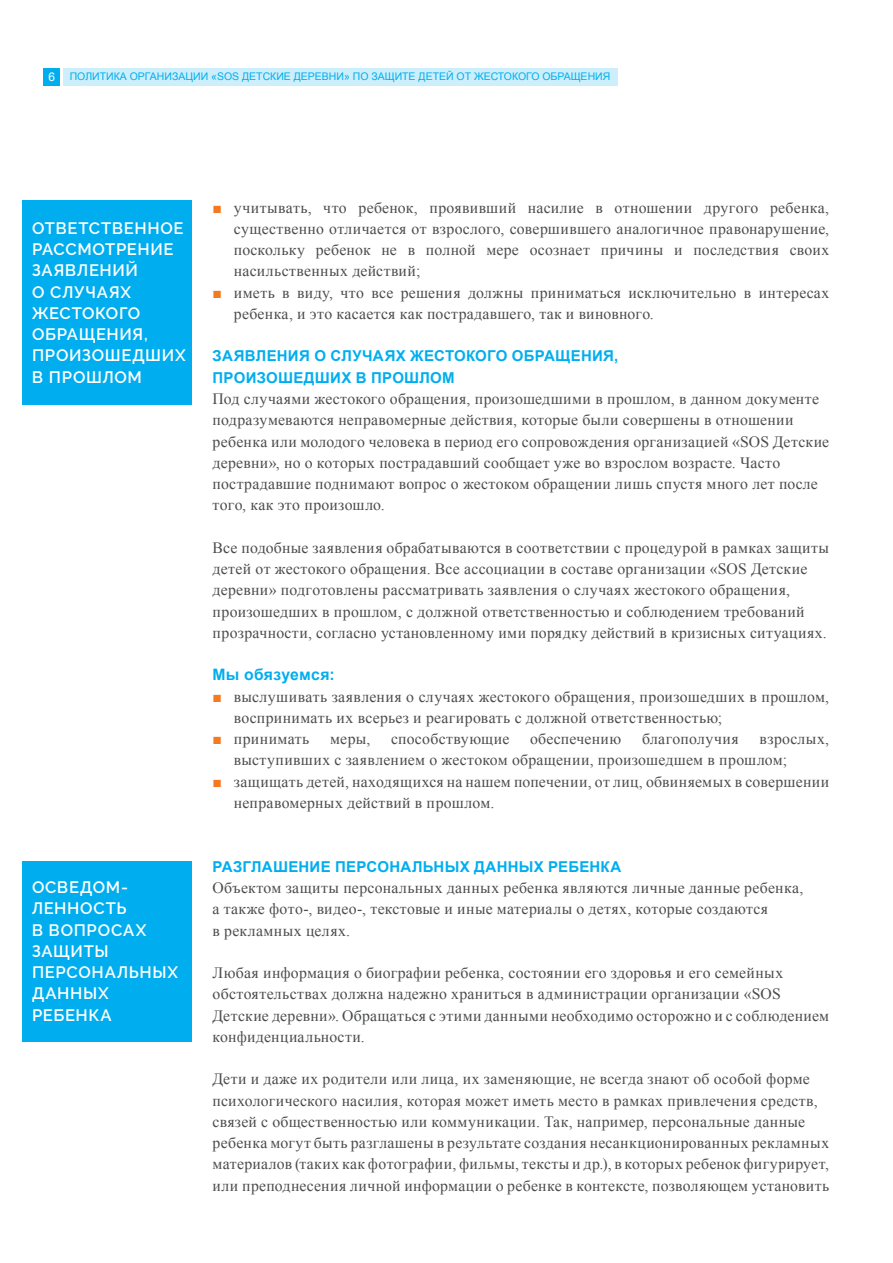
<style>
.page{position:relative;width:893px;height:1263px;background:#fff}
.page>*{position:absolute;margin:0;border:0;box-sizing:border-box;transform-origin:0 0}
.t1{font:600 16.5px/21.3px "Raleway";letter-spacing:.04em;color:#fff}
.t2{font:15.75px/21.3px "Times New Roman";letter-spacing:.02em;color:#4b4c4d}
.t3{font:700 15.75px "Arial";letter-spacing:.015em;color:#00aeef}
.t4{font:700 15px "Arial";letter-spacing:.015em;color:#00aeef}
.Absatzformat_1{font:12px "Arial";color:#fff}
.Absatzformat_1-2{font:10.5px "Arial";color:#00aeef}
.s1{color:#f47921}
</style>
<div class="page">
<div style="left:44px;top:68px;width:16px;height:17px;background:#00aeef"></div>
<div style="left:63px;top:68px;width:555px;height:17px;background:#cdeffb"></div>
<div style="left:23px;top:201px;width:169px;height:204px;background:#00aeef"></div>
<div style="left:23px;top:861px;width:169px;height:181px;background:#00aeef"></div>
<p class="Absatzformat_1" style="left:49px;top:69px;width:8px">6</p>
<p class="Absatzformat_1-2" style="left:70px;top:70px;width:542px">ПОЛИТИКА ОРГАНИЗАЦИИ «SOS ДЕТСКИЕ ДЕРЕВНИ» ПО ЗАЩИТЕ ДЕТЕЙ ОТ ЖЕСТОКОГО ОБРАЩЕНИЯ</p>
<p class="t1" style="left:32px;top:217px;width:153px">ОТВЕТСТВЕННОЕ</p>
<p class="t1" style="left:32px;top:239px;width:143px">РАССМОТРЕНИЕ</p>
<p class="t1" style="left:32px;top:260px;width:108px">ЗАЯВЛЕНИЙ</p>
<p class="t1" style="left:32px;top:281px;width:110px">О СЛУЧАЯХ<br>ЖЕСТОКОГО</p>
<p class="t1" style="left:32px;top:324px;width:117px">ОБРАЩЕНИЯ,</p>
<p class="t1" style="left:32px;top:345px;width:155px">ПРОИЗОШЕДШИХ</p>
<p class="t1" style="left:32px;top:366px;width:112px">В ПРОШЛОМ</p>
<p class="t1" style="left:32px;top:876px;width:97px">ОСВЕДОМ-</p>
<p class="t1" style="left:32px;top:898px;width:96px">ЛЕННОСТЬ</p>
<p class="t1" style="left:32px;top:919px;width:116px">В ВОПРОСАХ<br>ЗАЩИТЫ</p>
<p class="t1" style="left:32px;top:962px;width:148px">ПЕРСОНАЛЬНЫХ</p>
<p class="t1" style="left:32px;top:983px;width:78px">ДАННЫХ</p>
<p class="t1" style="left:32px;top:1004px;width:81px">РЕБЕНКА</p>
<p class="t2" style="left:234px;top:196px;width:597px;text-align:justify;text-indent:-21px"><span class="s1">■</span> учитывать, что ребенок, проявивший насилие в отношении другого ребенка, существенно отличается от взрослого, совершившего аналогичное правонарушение, поскольку ребенок не в полной мере осознает причины и последствия своих насильственных действий;</p>
<p class="t2" style="left:234px;top:281px;width:597px;text-indent:-21px"><span class="s1">■</span> иметь в виду, что все решения должны приниматься исключительно в интересах ребенка, и это касается как пострадавшего, так и виновного.</p>
<p class="t4" style="left:213px;top:346px;width:407px">ЗАЯВЛЕНИЯ О СЛУЧАЯХ ЖЕСТОКОГО ОБРАЩЕНИЯ,</p>
<p class="t4" style="left:213px;top:368px;width:244px">ПРОИЗОШЕДШИХ В ПРОШЛОМ</p>
<p class="t2" style="left:213px;top:388px;width:608px">Под случаями жестокого обращения, произошедшими в прошлом, в данном документе</p>
<p class="t2" style="left:213px;top:409px;width:582px">подразумеваются неправомерные действия, которые были совершены в отношении</p>
<p class="t2" style="left:213px;top:430px;width:618px">ребенка или молодого человека в период его сопровождения организацией «SOS Детские</p>
<p class="t2" style="left:213px;top:452px;width:569px">деревни», но о которых пострадавший сообщает уже во взрослом возрасте. Часто</p>
<p class="t2" style="left:213px;top:473px;width:607px">пострадавшие поднимают вопрос о жестоком обращении лишь спустя много лет после</p>
<p class="t2" style="left:213px;top:494px;width:174px">того, как это произошло.</p>
<p class="t2" style="left:213px;top:537px;width:618px">Все подобные заявления обрабатываются в соответствии с процедурой в рамках защиты</p>
<p class="t2" style="left:213px;top:558px;width:596px">детей от жестокого обращения. Все ассоциации в составе организации «SOS Детские</p>
<p class="t2" style="left:213px;top:579px;width:579px">деревни» подготовлены рассматривать заявления о случаях жестокого обращения,</p>
<p class="t2" style="left:213px;top:600px;width:594px">произошедших в прошлом, с должной ответственностью и соблюдением требований</p>
<p class="t2" style="left:213px;top:622px;width:616px">прозрачности, согласно установленному ими порядку действий в кризисных ситуациях.</p>
<p class="t3" style="left:213px;top:664px;width:124px">Мы обязуемся:</p>
<p class="t2" style="left:234px;top:685px;width:597px;text-indent:-21px"><span class="s1">■</span> выслушивать заявления о случаях жестокого обращения, произошедших в прошлом, воспринимать их всерьез и реагировать с должной ответственностью;</p>
<p class="t2" style="left:213px;top:728px;width:98px"><span class="s1">■</span> принимать</p>
<p class="t2" style="left:330px;top:728px;width:42px">меры,</p>
<p class="t2" style="left:391px;top:728px;width:120px">способствующие</p>
<p class="t2" style="left:530px;top:728px;width:93px">обеспечению</p>
<p class="t2" style="left:642px;top:728px;width:98px">благополучия</p>
<p class="t2" style="left:234px;top:728px;width:597px;text-indent:526px">взрослых, выступивших с заявлением о жестоком обращении, произошедшем в прошлом;</p>
<p class="t2" style="left:234px;top:770px;width:597px;text-indent:-21px"><span class="s1">■</span> защищать детей, находящихся на нашем попечении, от лиц, обвиняемых в совершении неправомерных действий в прошлом.</p>
<p class="t4" style="left:213px;top:857px;width:410px">РАЗГЛАШЕНИЕ ПЕРСОНАЛЬНЫХ ДАННЫХ РЕБЕНКА</p>
<p class="t2" style="left:213px;top:877px;width:592px">Объектом защиты персональных данных ребенка являются личные данные ребенка,</p>
<p class="t2" style="left:213px;top:898px;width:557px">а также фото-, видео-, текстовые и иные материалы о детях, которые создаются</p>
<p class="t2" style="left:213px;top:919px;width:139px">в рекламных целях.</p>
<p class="t2" style="left:213px;top:962px;width:572px">Любая информация о биографии ребенка, состоянии его здоровья и его семейных</p>
<p class="t2" style="left:213px;top:983px;width:570px">обстоятельствах должна надежно храниться в администрации организации «SOS</p>
<p class="t2" style="left:213px;top:1004px;width:618px">Детские деревни». Обращаться с этими данными необходимо осторожно и с соблюдением</p>
<p class="t2" style="left:213px;top:1026px;width:154px">конфиденциальности.</p>
<p class="t2" style="left:213px;top:1068px;width:599px">Дети и даже их родители или лица, их заменяющие, не всегда знают об особой форме</p>
<p class="t2" style="left:213px;top:1089px;width:607px">психологического насилия, которая может иметь место в рамках привлечения средств,</p>
<p class="t2" style="left:213px;top:1111px;width:594px">связей с общественностью или коммуникации. Так, например, персональные данные</p>
<p class="t2" style="left:213px;top:1132px;width:618px">ребенка могут быть разглашены в результате создания несанкционированных рекламных</p>
<p class="t2" style="left:213px;top:1153px;width:618px">материалов (таких как фотографии, фильмы, тексты и др.), в которых ребенок фигурирует, или преподнесения личной информации о ребенке в контексте, позволяющем установить</p>
</div>
